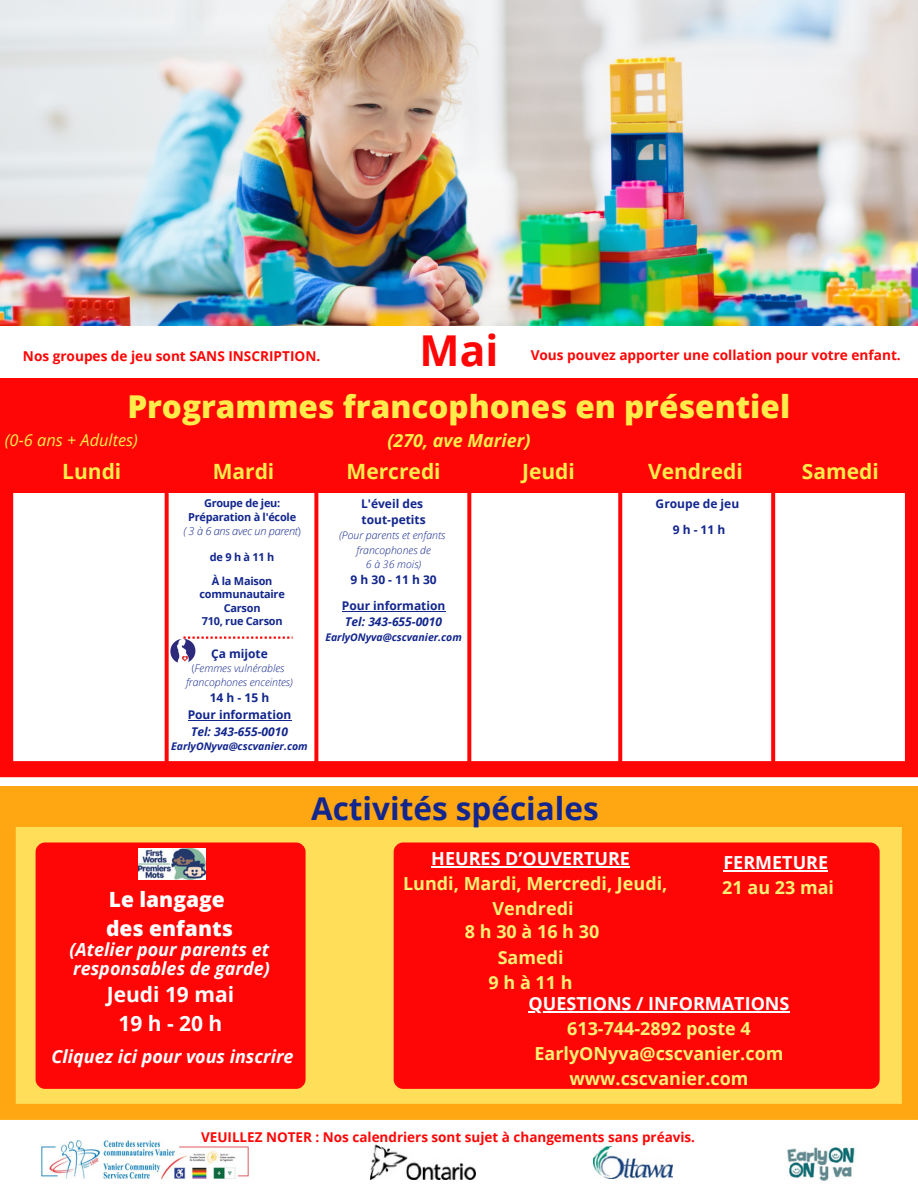
<style>
.page{position:relative;width:918px;height:1188px;background:#fff}
.page>*{position:absolute;margin:0;border:0;box-sizing:border-box;transform-origin:0 0}
.t1{font:700 42.6px "Open Sans";color:#ff0606}
.t2{font:800 31.5px "Open Sans";color:#ffec4b}
.t3{font:700 31.5px "Open Sans";color:#12268d}
.t4{font:700 21px "Open Sans";color:#ffec4b}
.t5{font:800 21px "Open Sans";color:#fff}
.t6{font:700 21px "Open Sans";color:#fff}
.t7{font:700 18px/24.8px "Open Sans";color:#fff176;text-align:center}
.t8{font:italic 700 18px "Open Sans";color:#fff}
.t9{font:700 18px "Open Sans";color:#fff}
.t10{font:italic 700 18px "Open Sans";color:#ffec4b}
.t11{font:700 18px "Open Sans";letter-spacing:.26em;color:#fff176}
.t12{font:italic 16.5px "Open Sans";color:#ffec4b}
.t13{font:700 13.65px "Open Sans";color:#ff0606}
.t14{font:700 13.5px "Open Sans";color:#ff0606}
.t15{font:700 12px "Open Sans";color:#12268d}
.t16{font:italic 700 12px "Open Sans";color:#12268d}
.t17{font:700 12px "Open Sans";letter-spacing:.26em;color:#12268d}
.t18{font:700 10.95px/13.6px "Open Sans";letter-spacing:-.02em;color:#12268d;text-align:center}
.t19{font:italic 300 10.95px "Open Sans";letter-spacing:-.02em;color:#12268d}
.t20{font:700 10.95px "Open Sans";letter-spacing:.215em;color:#12268d}
.t21{font:italic 300 10.5px/14.4px "Open Sans";color:#12268d;text-align:center}
.t22{font:italic 700 10.5px "Open Sans";color:#12268d}
.s1{font-style:normal}
</style>
<div class="page">
<img style="left:0;top:0;width:918px;height:325px">
<img style="left:41px;top:1140px;width:208px;height:39px">
<img style="left:594px;top:1146px;width:79px;height:33px">
<img style="left:787px;top:1147px;width:68px;height:34px">
<img style="left:370px;top:1144px;width:106px;height:35px">
<div style="left:0;top:451px;width:918px;height:42px;background:#ff0606"></div>
<div style="left:0;top:378px;width:918px;height:80px;background:#ff0606"></div>
<svg style="left:0;top:493px;width:918px;height:284px"></svg>
<svg style="left:0;top:826px;width:918px;height:294px;background:#ffcd44"></svg>
<img style="left:171px;top:639px;width:25px;height:23px">
<hr style="left:342px;top:611px;width:103px;height:1px;background:#12268d">
<hr style="left:188px;top:720px;width:103px;height:1px;background:#12268d">
<div style="left:394px;top:843px;width:486px;height:246px;background:#ff0606;border-radius:10px"></div>
<hr style="left:528px;top:1011px;width:262px;height:2px;background:#fff">
<hr style="left:431px;top:867px;width:199px;height:1px;background:#fff">
<hr style="left:723px;top:870px;width:105px;height:1px;background:#fff">
<div style="left:0;top:786px;width:918px;height:40px;background:#ffa712"></div>
<svg style="left:183px;top:637px;width:110px;height:2px"></svg>
<div style="left:36px;top:843px;width:270px;height:246px;background:#ff0606;border-radius:10px"></div>
<img style="left:138px;top:848px;width:68px;height:32px">
<p class="t1" style="left:420px;top:321px;width:80px">Mai</p>
<p class="t13" style="left:23px;top:346px;width:299px">Nos groupes de jeu sont SANS INSCRIPTION.</p>
<p class="t13" style="left:531px;top:345px;width:372px">Vous pouvez apporter une collation pour votre enfant.</p>
<p class="t2" style="left:127px;top:384px;width:664px">Programmes francophones en présentiel</p>
<p class="t4" style="left:213px;top:457px;width:63px">Mardi</p>
<p class="t12" style="left:5px;top:428px;width:135px">(0-6 ans + Adultes)</p>
<p class="t10" style="left:387px;top:428px;width:145px">(270, ave Marier)</p>
<p class="t4" style="left:62px;top:457px;width:61px">Lundi</p>
<p class="t4" style="left:347px;top:457px;width:96px">Mercredi</p>
<p class="t4" style="left:522px;top:457px;width:54px">Jeudi</p>
<p class="t4" style="left:648px;top:457px;width:96px">Vendredi</p>
<p class="t4" style="left:802px;top:457px;width:78px">Samedi</p>
<p class="t18" style="left:204px;top:496px;width:78px">Groupe de jeu:</p>
<p class="t18" style="left:188px;top:510px;width:109px">Préparation à l'école</p>
<p class="t19" style="left:183px;top:523px;width:119px">( 3 à 6 ans avec un parent<span class="s1">)</span></p>
<p class="t20" style="left:210px;top:549px;width:66px">de9hà11h</p>
<p class="t18" style="left:199px;top:574px;width:87px">À la Maison communautaire</p>
<p class="t18" style="left:224px;top:601px;width:38px">Carson</p>
<p class="t18" style="left:202px;top:614px;width:82px">710, rue Carson</p>
<p class="t15" style="left:211px;top:645px;width:58px">Ça mijote</p>
<p class="t21" style="left:192px;top:661px;width:94px"><span class="s1">(</span>Femmes vulnérables</p>
<p class="t21" style="left:186px;top:675px;width:108px">francophones enceintes)</p>
<p class="t15" style="left:210px;top:690px;width:61px">14h-15h</p>
<p class="t15" style="left:188px;top:706px;width:105px">Pour information</p>
<p class="t16" style="left:191px;top:723px;width:98px">Tel: 343-655-0010</p>
<p class="t22" style="left:171px;top:738px;width:138px">EarlyONyva@cscvanier.com</p>
<p class="t15" style="left:361px;top:495px;width:64px">L'éveil des</p>
<p class="t15" style="left:362px;top:512px;width:66px">tout-petits</p>
<p class="t21" style="left:339px;top:528px;width:108px">(Pour parents et enfants francophones de</p>
<p class="t21" style="left:366px;top:557px;width:57px">6 à 36 mois)</p>
<p class="t17" style="left:351px;top:571px;width:88px">9h30-11h30</p>
<p class="t15" style="left:342px;top:597px;width:105px">Pour information</p>
<p class="t16" style="left:345px;top:614px;width:98px">Tel: 343-655-0010</p>
<p class="t22" style="left:325px;top:630px;width:138px">EarlyONyva@cscvanier.com</p>
<p class="t3" style="left:311px;top:786px;width:289px">Activités spéciales</p>
<p class="t15" style="left:656px;top:496px;width:85px">Groupe de jeu</p>
<p class="t15" style="left:673px;top:522px;width:54px">9 h - 11 h</p>
<p class="t5" style="left:109px;top:885px;width:118px">Le langage</p>
<p class="t5" style="left:106px;top:914px;width:128px">des enfants</p>
<p class="t8" style="left:69px;top:936px;width:201px">(Atelier pour parents et</p>
<p class="t8" style="left:73px;top:956px;width:198px">responsables de garde)</p>
<p class="t6" style="left:107px;top:979px;width:129px">Jeudi 19 mai</p>
<p class="t6" style="left:118px;top:1008px;width:106px">19h-20h</p>
<p class="t8" style="left:52px;top:1044px;width:244px">Cliquez ici pour vous inscrire</p>
<p class="t9" style="left:431px;top:846px;width:200px">HEURES D’OUVERTURE</p>
<p class="t7" style="left:403px;top:871px;width:266px">Lundi, Mardi, Mercredi, Jeudi,<br>Vendredi</p>
<p class="t7" style="left:498px;top:945px;width:67px">Samedi</p>
<p class="t7" style="left:489px;top:970px;width:85px">9hà11h</p>
<p class="t11" style="left:465px;top:919px;width:136px">8h30à16h30</p>
<p class="t9" style="left:723px;top:850px;width:106px">FERMETURE</p>
<p class="t7" style="left:722px;top:874px;width:113px">21 au 23 mai</p>
<p class="t9" style="left:528px;top:991px;width:263px">QUESTIONS / INFORMATIONS</p>
<p class="t7" style="left:567px;top:1016px;width:185px">613-744-2892 poste 4</p>
<p class="t7" style="left:535px;top:1040px;width:250px">EarlyONyva@cscvanier.com</p>
<p class="t7" style="left:569px;top:1065px;width:181px">www.cscvanier.com</p>
<p class="t14" style="left:201px;top:1128px;width:496px">VEUILLEZ NOTER : Nos calendriers sont sujet à changements sans préavis.</p>
</div>
